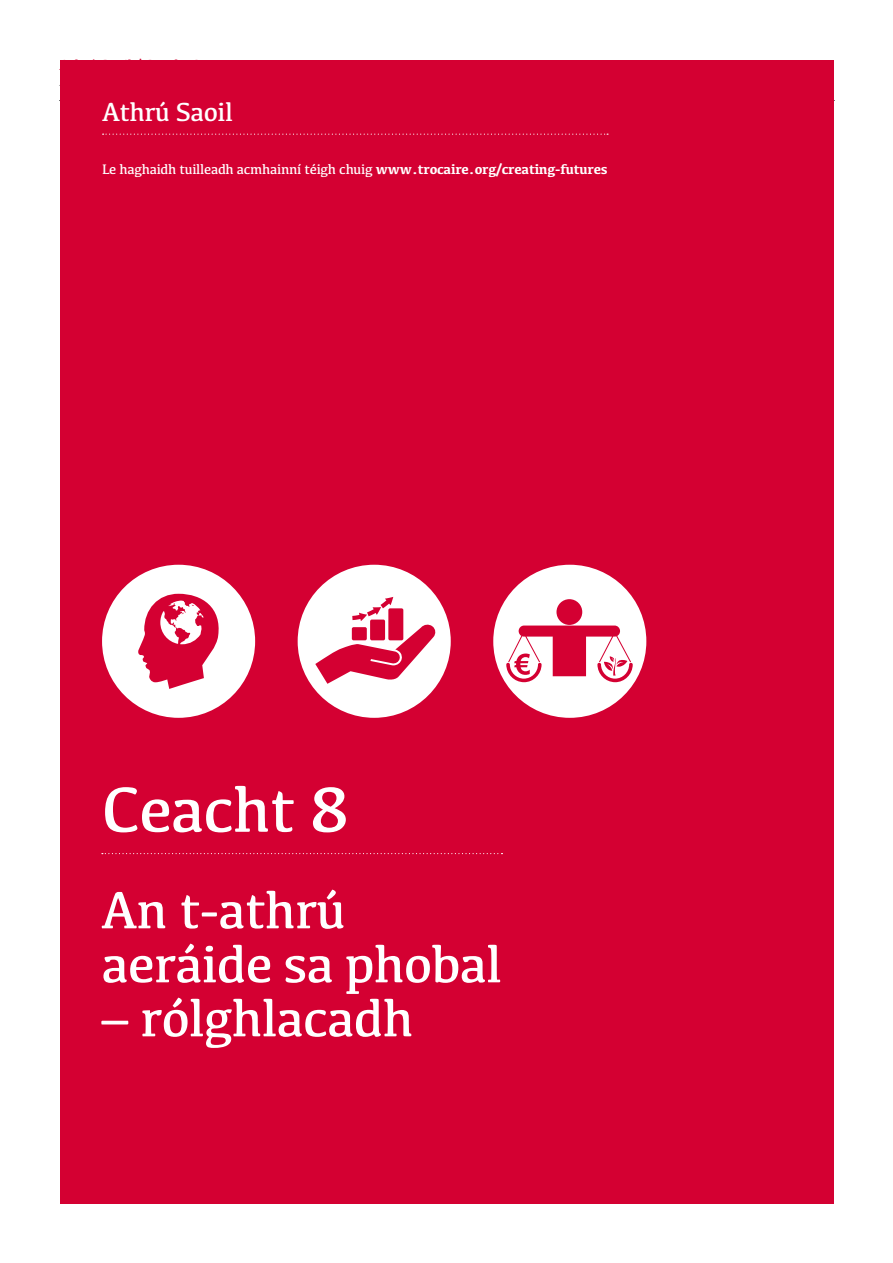
<style>
.page{position:relative;width:893px;height:1263px;background:#fff}
.page>*{position:absolute;margin:0;border:0;box-sizing:border-box;transform-origin:0 0}
.t1{font:66px "Kefa";letter-spacing:-.02em;color:#fff}
.t2{font:54px/54px "Kefa";letter-spacing:-.02em;color:#fff}
.t3{font:27px "Kefa";letter-spacing:-.02em;color:#fff}
.t4{font:14.25px "Kefa";letter-spacing:-.02em;color:#fff}
.s1{font-weight:700}
</style>
<div class="page">
<div style="left:60px;top:60px;width:773px;height:1143px;background:#d40032"></div>
<svg style="left:102px;top:853px;width:400px;height:1px"></svg>
<div style="left:102px;top:565px;width:153px;height:153px;background:#fff;border-radius:50%"></div>
<div style="left:298px;top:565px;width:153px;height:153px;background:#fff;border-radius:50%"></div>
<div style="left:493px;top:565px;width:153px;height:153px;background:#fff;border-radius:50%"></div>
<svg style="left:315px;top:597px;width:121px;height:87px"></svg>
<div style="left:556px;top:599px;width:26px;height:26px;background:#d40032;border-radius:50%"></div>
<svg style="left:506px;top:625px;width:127px;height:57px"></svg>
<svg style="left:138px;top:594px;width:81px;height:95px"></svg>
<svg style="left:103px;top:134px;width:505px;height:1px"></svg>
<h3 class="t3" style="left:102px;top:95px;width:132px">Athrú Saoil</h3>
<p class="t4" style="left:102px;top:160px;width:507px">Le haghaidh tuilleadh acmhainní téigh chuig <span class="s1">www.trocaire.org/creating-futures</span></p>
<h1 class="t1" style="left:101px;top:769px;width:249px">Ceacht 8</h1>
<h2 class="t2" style="left:101px;top:881px;width:402px">An t-athrú aeráide sa phobal</h2>
<h2 class="t2" style="left:101px;top:989px;width:314px">– rólghlacadh</h2>
</div>
